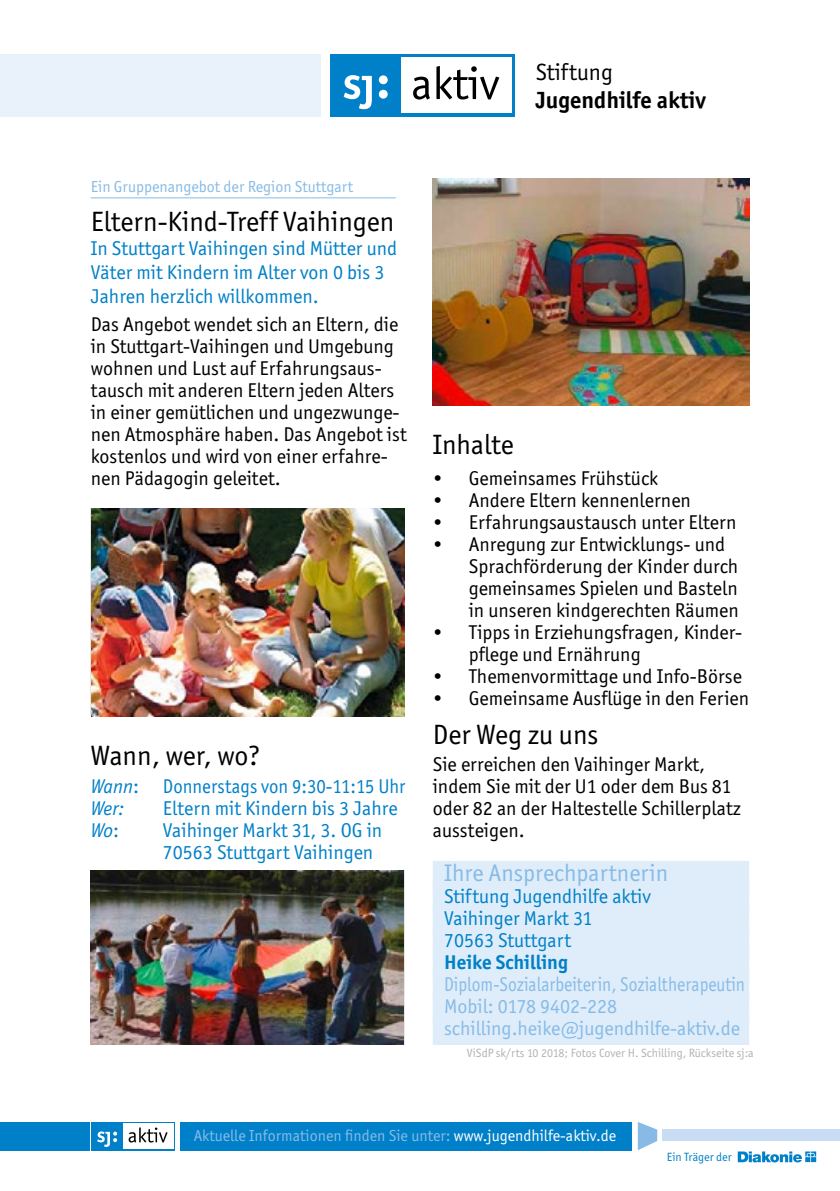
<style>
.page{position:relative;width:840px;height:1191px;background:#fff}
.page>*{position:absolute;margin:0;border:0;box-sizing:border-box;transform-origin:0 0}
.t1{font:28px "Officina Sans ITC Std";color:#000}
.t2{font:24px "Officina Sans ITC Std";color:#87bbe6}
.t3{font:700 23.6px "Officina Sans ITC Std";color:#000}
.t4{font:23.6px "Officina Sans ITC Std";color:#000}
.t5{font:20px/22px "Officina Sans ITC Std";color:#000}
.t6{font:20px/22px "Officina Sans ITC Std";color:#0080c8}
.t7{font:20px/22px "Officina Sans ITC Std";color:#87bbe6;scale:.88 1}
.t8{font:700 20px "Officina Sans ITC Std";color:#0080c8}
.t9{font:italic 20px "Officina Sans ITC Std";color:#0080c8}
.t10{font:16px "Officina Sans ITC Std";color:#87bbe6}
.t11{font:12px "Officina Sans ITC Std";color:#b1b2b3}
.t12{font:12px "Officina Sans ITC Std";color:#0080c8}
.s1{font-style:italic}
.s2{font-style:normal}
.s3{color:#fff}
</style>
<div class="page">
<div style="left:0;top:54px;width:320px;height:62px;background:#e9f1fb"></div>
<div style="left:330px;top:54px;width:185px;height:62px;background:#0080c8"></div>
<div style="left:400px;top:58px;width:111px;height:55px;background:#fff"></div>
<div style="left:378px;top:90px;width:9px;height:9px;background:#fff;border-radius:50%"></div>
<div style="left:378px;top:75px;width:9px;height:9px;background:#fff;border-radius:50%"></div>
<svg style="left:343px;top:75px;width:28px;height:34px"></svg>
<svg style="left:413px;top:77px;width:16px;height:22px"></svg>
<svg style="left:436px;top:66px;width:63px;height:33px"></svg>
<div style="left:91px;top:1121px;width:84px;height:29px;background:#0080c8"></div>
<div style="left:123px;top:1123px;width:50px;height:25px;background:#fff"></div>
<svg style="left:97px;top:1131px;width:20px;height:15px"></svg>
<svg style="left:128px;top:1127px;width:39px;height:15px"></svg>
<div style="left:0;top:1121px;width:89px;height:29px;background:#0080c8"></div>
<div style="left:180px;top:1121px;width:451px;height:29px;background:#0080c8"></div>
<div style="left:662px;top:1129px;width:177px;height:12px;background:#c8ddf4"></div>
<svg style="left:637px;top:1122px;width:20px;height:28px"></svg>
<svg style="left:737px;top:1151px;width:78px;height:11px"></svg>
<hr style="left:91px;top:197px;width:304px;height:1px;background:#87bbe6">
<img style="left:91px;top:508px;width:314px;height:208px">
<img style="left:91px;top:871px;width:312px;height:173px">
<div style="left:432px;top:861px;width:316px;height:30px;background:#dfedfa"></div>
<div style="left:432px;top:883px;width:316px;height:30px;background:#dfedfa"></div>
<div style="left:432px;top:905px;width:316px;height:30px;background:#dfedfa"></div>
<div style="left:432px;top:927px;width:316px;height:30px;background:#dfedfa"></div>
<div style="left:432px;top:949px;width:316px;height:30px;background:#dfedfa"></div>
<div style="left:432px;top:971px;width:316px;height:30px;background:#dfedfa"></div>
<div style="left:432px;top:993px;width:316px;height:30px;background:#dfedfa"></div>
<div style="left:432px;top:1015px;width:316px;height:30px;background:#dfedfa"></div>
<img style="left:432px;top:179px;width:316px;height:226px">
<p class="t4" style="left:535px;top:58px;width:78px">Stiftung</p>
<p class="t3" style="left:535px;top:85px;width:171px">Jugendhilfe aktiv</p>
<p class="t10" style="left:91px;top:177px;width:264px">Ein Gruppenangebot der Region Stuttgart</p>
<h1 class="t1" style="left:91px;top:205px;width:305px">Eltern-Kind-Treff Vaihingen</h1>
<p class="t6" style="left:91px;top:236px;width:308px;line-height:24px">In Stuttgart Vaihingen sind Mütter und<br>Väter mit Kindern im Alter von 0 bis 3<br>Jahren herzlich willkommen.</p>
<p class="t5" style="left:91px;top:313px;width:317px">Das Angebot wendet sich an Eltern, die in Stuttgart-Vaihingen und Umgebung wohnen und Lust auf Erfahrungsaus&shy;tausch mit anderen Eltern jeden Alters in einer gemütlichen und ungezwunge&shy;nen Atmosphäre haben. Das Angebot ist kostenlos und wird von einer erfahre&shy;nen Pädagogin geleitet.</p>
<h1 class="t1" style="left:91px;top:739px;width:171px">Wann, wer, wo?</h1>
<p class="t6" style="left:91px;top:775px;width:316px"><span class="s1">Wann</span>: Donnerstags von 9:30-11:15 Uhr<br><span class="s1">Wer:</span></p>
<p class="t6" style="left:163px;top:797px;width:236px">Eltern mit Kindern bis 3 Jahre</p>
<p class="t9" style="left:91px;top:819px;width:30px">Wo<span class="s2">:</span></p>
<p class="t6" style="left:163px;top:819px;width:221px">Vaihinger Markt 31, 3. OG in<br>70563 Stuttgart Vaihingen</p>
<h1 class="t1" style="left:432px;top:428px;width:83px">Inhalte</h1>
<p class="t5" style="left:432px;top:467px;width:227px">• Gemeinsames Frühstück</p>
<p class="t5" style="left:432px;top:489px;width:259px">• Andere Eltern kennenlernen</p>
<p class="t5" style="left:432px;top:511px;width:305px">• Erfahrungsaustausch unter Eltern</p>
<p class="t5" style="left:468px;top:533px;width:271px;text-indent:-36px">• Anregung zur Entwicklungs- und Sprachförderung der Kinder durch gemeinsames Spielen und Basteln in unseren kindgerechten Räumen</p>
<p class="t5" style="left:468px;top:621px;width:274px;text-indent:-36px">• Tipps in Erziehungsfragen, Kinder&shy;pflege und Ernährung</p>
<p class="t5" style="left:432px;top:665px;width:310px">• Themenvormittage und Info-Börse</p>
<p class="t5" style="left:432px;top:687px;width:318px">• Gemeinsame Ausflüge in den Ferien</p>
<h1 class="t1" style="left:432px;top:718px;width:167px">Der Weg zu uns</h1>
<p class="t5" style="left:432px;top:753px;width:309px">Sie erreichen den Vaihinger Markt, indem Sie mit der U1 oder dem Bus 81 oder 82 an der Haltestelle Schillerplatz aussteigen.</p>
<p class="t2" style="left:444px;top:858px;width:225px">Ihre Ansprechpartnerin</p>
<p class="t6" style="left:444px;top:885px;width:208px">Stiftung Jugendhilfe aktiv<br>Vaihinger Markt 31<br>70563 Stuttgart</p>
<p class="t8" style="left:444px;top:949px;width:125px">Heike Schilling</p>
<p class="t7" style="left:444px;top:973px;width:343px">Diplom-Sozialarbeiterin, Sozialtherapeutin<br>Mobil: 0178 9402-228 schilling.heike@jugendhilfe-aktiv.de</p>
<p class="t11" style="left:466px;top:1045px;width:288px">ViSdP sk/rts 10 2018; Fotos Cover H. Schilling, Rückseite sj:a</p>
<p class="t10" style="left:193px;top:1126px;width:424px">Aktuelle Informationen finden Sie unter: <span class="s3">www.jugendhilfe-aktiv.de</span></p>
<p class="t12" style="left:666px;top:1150px;width:66px">Ein Träger der</p>
</div>
